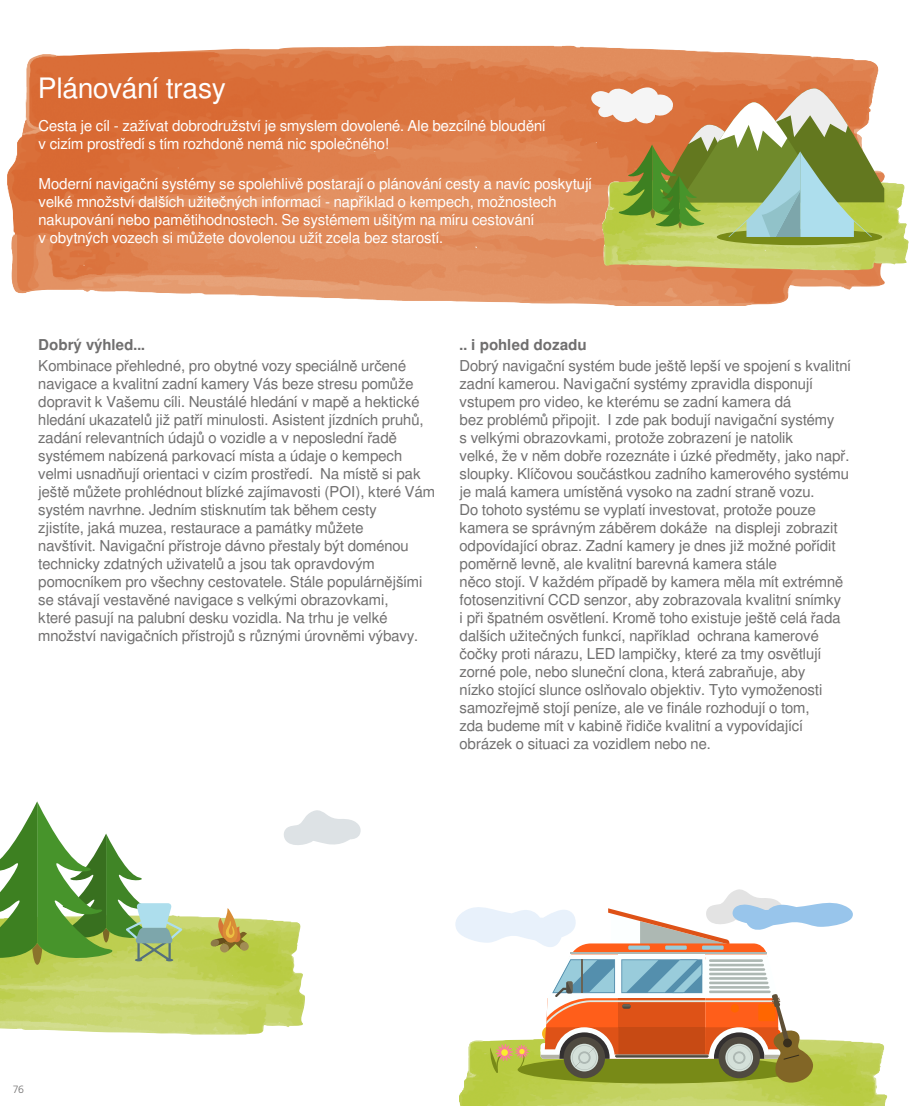
<style>
.page{position:relative;width:915px;height:1106px;background:#fff}
.page>*{position:absolute;margin:0;border:0;box-sizing:border-box;transform-origin:0 0}
.t1{font:28.2px "Free Sans";letter-spacing:.005em;color:#fff}
.t2{font:15px/18px "Free Sans";letter-spacing:.005em;color:#706f6f}
.t3{font:15px/18px "Free Sans";letter-spacing:.005em;color:#fff}
.t4{font:700 15px "Free Sans";letter-spacing:.005em;color:#706f6f}
.t5{font:300 10.5px "Frutiger";color:#706f6f}
</style>
<div class="page">
<img style="left:7px;top:46px;width:878px;height:260px">
<img style="left:0;top:916px;width:305px;height:118px">
<img style="left:602px;top:178px;width:306px;height:92px">
<img style="left:459px;top:1041px;width:429px;height:65px">
<div style="left:716px;top:229px;width:165px;height:16px;background:#788a17;border-radius:50%"></div>
<svg style="left:590px;top:87px;width:293px;height:150px"></svg>
<div style="left:220px;top:943px;width:9px;height:9px;background:#a18c54;border-radius:50%"></div>
<svg style="left:239px;top:941px;width:10px;height:10px"></svg>
<svg style="left:210px;top:908px;width:37px;height:42px"></svg>
<svg style="left:0;top:801px;width:182px;height:167px"></svg>
<svg style="left:284px;top:810px;width:77px;height:35px"></svg>
<svg style="left:455px;top:889px;width:397px;height:195px"></svg>
<h1 class="t1" style="left:38px;top:73px;width:188px">Plánování trasy</h1>
<p class="t3" style="left:39px;top:117px;width:508px">Cesta je cíl - zažívat dobrodružství je smyslem dovolené. Ale bezcílné bloudění v cizím prostředí s tím rozhdoně nemá nic společného!</p>
<p class="t3" style="left:39px;top:175px;width:554px">Moderní navigační systémy se spolehlivě postarají o plánování cesty a navíc poskytují velké množství dalších užitečných informací - například o kempech, možnostech nakupování nebo pamětihodnostech. Se systémem ušitým na míru cestování<br>v obytných vozech si můžete dovolenou užít zcela bez starostí.</p>
<p class="t4" style="left:38px;top:336px;width:108px">Dobrý výhled...</p>
<p class="t2" style="left:38px;top:356px;width:398px">Kombinace přehledné, pro obytné vozy speciálně určené navigace a kvalitní zadní kamery Vás beze stresu pomůže dopravit k Vašemu cíli. Neustálé hledání v mapě a hektické hledání ukazatelů již patří minulosti. Asistent jízdních pruhů, zadání relevantních údajů o vozidle a v neposlední řadě systémem nabízená parkovací místa a údaje o kempech velmi usnadňují orientaci v cizím prostředí. Na místě si pak ještě můžete prohlédnout blízké zajímavosti (POI), které Vám systém navrhne. Jedním stisknutím tak během cesty<br>zjistíte, jaká muzea, restaurace a památky můžete<br>navštívit. Navigační přístroje dávno přestaly být doménou technicky zdatných uživatelů a jsou tak opravdovým pomocníkem pro všechny cestovatele. Stále populárnějšími se stávají vestavěné navigace s velkými obrazovkami,<br>které pasují na palubní desku vozidla. Na trhu je velké množství navigačních přístrojů s různými úrovněmi výbavy.</p>
<p class="t4" style="left:459px;top:336px;width:128px">.. i pohled dozadu</p>
<p class="t2" style="left:459px;top:356px;width:392px">Dobrý navigační systém bude ještě lepší ve spojení s kvalitní zadní kamerou. Navigační systémy zpravidla disponují vstupem pro video, ke kterému se zadní kamera dá<br>bez problémů připojit. I zde pak bodují navigační systémy<br>s velkými obrazovkami, protože zobrazení je natolik<br>velké, že v něm dobře rozeznáte i úzké předměty, jako např. sloupky. Klíčovou součástkou zadního kamerového systému je malá kamera umístěná vysoko na zadní straně vozu.<br>Do tohoto systému se vyplatí investovat, protože pouze kamera se správným záběrem dokáže na displeji zobrazit odpovídající obraz. Zadní kamery je dnes již možné pořídit poměrně levně, ale kvalitní barevná kamera stále<br>něco stojí. V každém případě by kamera měla mít extrémně fotosenzitivní CCD senzor, aby zobrazovala kvalitní snímky<br>i při špatném osvětlení. Kromě toho existuje ještě celá řada dalších užitečných funkcí, například ochrana kamerové čočky proti nárazu, LED lampičky, které za tmy osvětlují zorné pole, nebo sluneční clona, která zabraňuje, aby<br>nízko stojící slunce oslňovalo objektiv. Tyto vymoženosti samozřejmě stojí peníze, ale ve finále rozhodují o tom,<br>zda budeme mít v kabině řidiče kvalitní a vypovídající obrázek o situaci za vozidlem nebo ne.</p>
<p class="t5" style="left:13px;top:1083px;width:13px">76</p>
</div>
